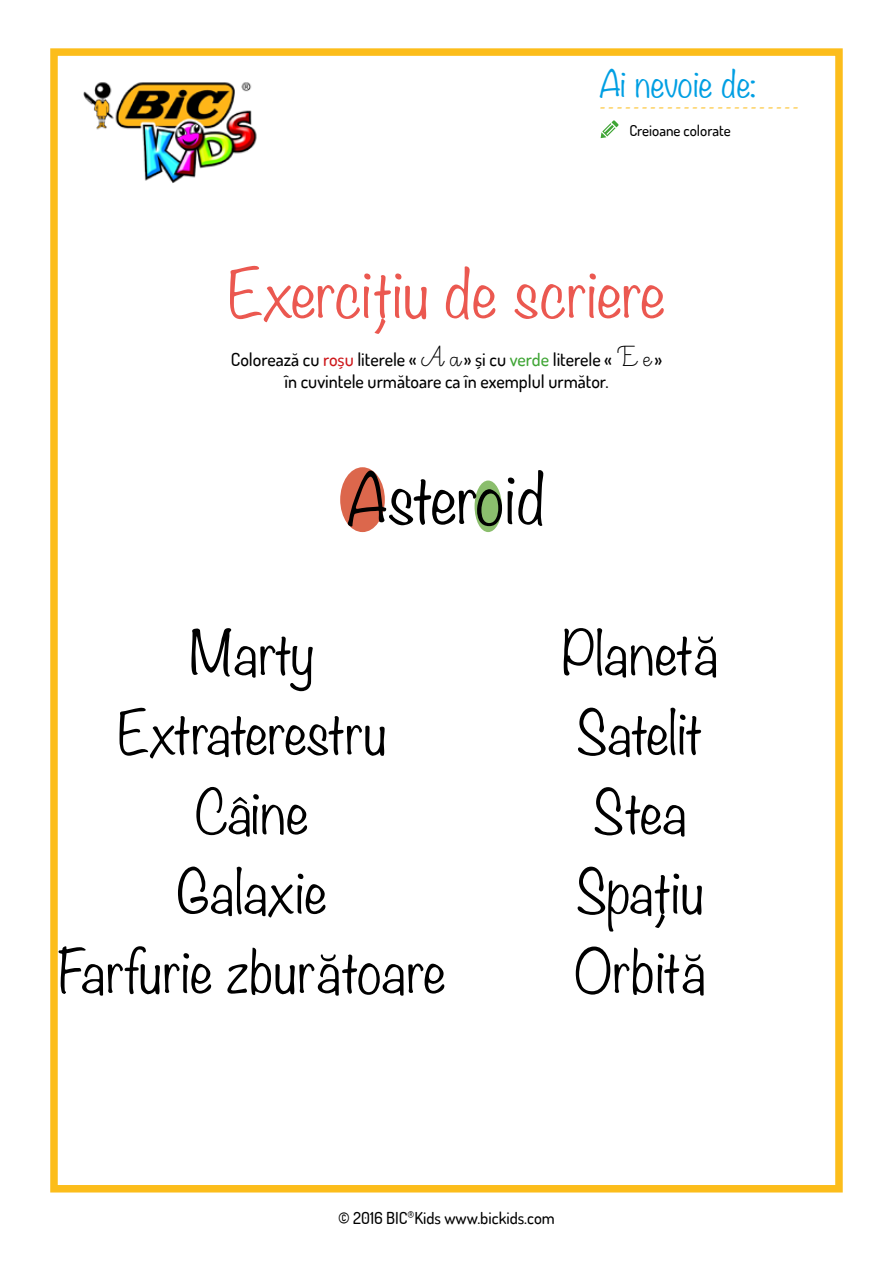
<style>
.page{position:relative;width:893px;height:1263px;background:#fff}
.page>*{position:absolute;margin:0;border:0;box-sizing:border-box;transform-origin:0 0}
.t1{font:300 63px "Noteworthy";color:#000}
.t2{font:300 60px "Noteworthy";color:#eb5850}
.t3{font:300 54px/79.5px "Noteworthy";color:#000;text-align:center}
.t4{font:300 33px "Noteworthy";color:#009fe3}
.t5{font:500 18px/22.5px "Dosis";color:#000;text-align:center}
.t6{font:18px "Minion Pro";color:#fcbd1b}
.t7{font:500 16.5px "Dosis";color:#000}
.t8{font:500 15px "Dosis";color:#000}
.s1{color:#cd171a}
.s2{font-family:"Ecriture A Romain Orne";font-weight:400;font-size:36px}
.s3{color:#3fa535}
</style>
<div class="page">
<div style="left:50px;top:48px;width:793px;height:1144px;border:8px solid #fcbd1b"></div>
<img style="left:83px;top:82px;width:174px;height:101px">
<svg style="left:601px;top:120px;width:18px;height:18px"></svg>
<div style="left:340px;top:467px;width:45px;height:65px;background:#dc674c;border-radius:50%"></div>
<div style="left:475px;top:480px;width:27px;height:52px;background:#8bbe6d;border-radius:50%"></div>
<h3 class="t4" style="left:600px;top:55px;width:158px">Ai nevoie de:</h3>
<p class="t6" style="left:600px;top:94px;width:201px">------------------------</p>
<p class="t8" style="left:629px;top:121px;width:103px">Creioane colorate</p>
<h2 class="t2" style="left:228px;top:241px;width:439px">Exercițiu de scriere</h2>
<p class="t5" style="left:231px;top:347px;width:433px">Colorează cu <span class="s1">roșu</span> literele « <span class="s2">A a</span> » și cu <span class="s3">verde</span> literele « <span class="s2">E e</span> » în cuvintele următoare ca în exemplul următor.</p>
<h1 class="t1" style="left:347px;top:444px;width:200px">Asteroid</h1>
<h3 class="t3" style="left:58px;top:612px;width:389px">Marty<br>Extraterestru<br>Câine<br>Galaxie<br>Farfurie zburătoare</h3>
<h3 class="t3" style="left:562px;top:612px;width:158px">Planetă<br>Satelit<br>Stea<br>Spațiu<br>Orbită</h3>
<p class="t7" style="left:338px;top:1207px;width:218px">© 2016 BIC<sup>®</sup>Kids www.bickids.com</p>
</div>
